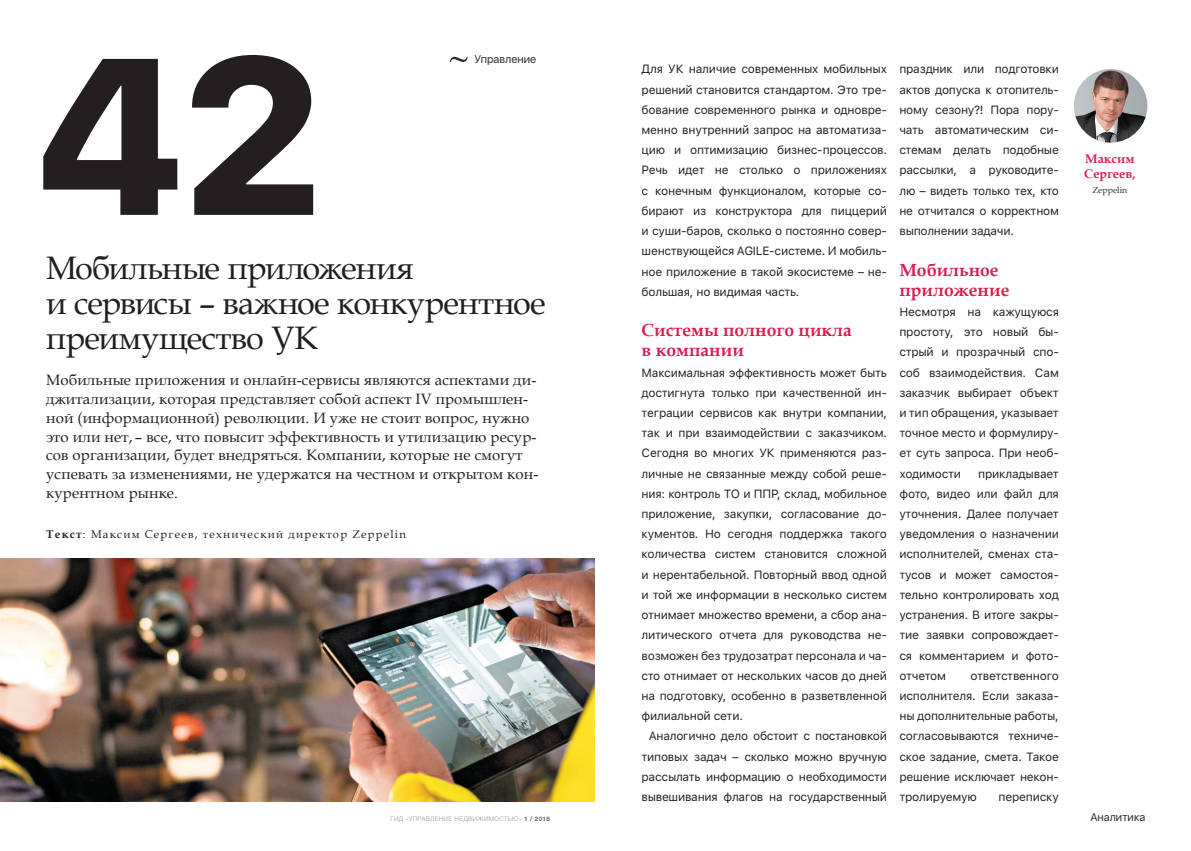
<style>
.page{position:relative;width:1191px;height:851px;background:#fff}
.page>*{position:absolute;margin:0;border:0;box-sizing:border-box;transform-origin:0 0}
._111{font:800 221.25px "SFUI Display";color:#231f20}
.zagolovok{font:32.5px/35px "Book Antiqua";letter-spacing:-.02em;color:#231f20}
.text{font:700 17.5px/20.2px "Book Antiqua";color:#d91d4d}
.lid{font:15px/18.8px "Book Antiqua";letter-spacing:.01em;color:#231f20}
._111-2{font:700 12.5px/15px "Book Antiqua";color:#d91d4d}
.text-2{font:11.88px/20.2px "SFUI Text";letter-spacing:-.025em;color:#231f20;text-align:justify}
.podzag_02{font:11.25px "Book Antiqua";letter-spacing:.11em;color:#231f20}
._111-3{font:11.25px "SFUI Display";color:#2e3032}
._111-4{font:8.75px "Book Antiqua";color:#2e3032}
.t1{font:300 6.25px "Helvetica Neue Cyr";letter-spacing:.06em;color:#939598}
.s1{font-weight:700}
.s2{font-weight:700;color:#636366}
</style>
<div class="page">
<svg style="left:450px;top:57px;width:17px;height:5px"></svg>
<img style="left:1073px;top:69px;width:74px;height:73px;border-radius:36px">
<img style="left:0;top:558px;width:595px;height:242px">
<p class="_111" style="left:36px;top:-24px;width:288px">42</p>
<p class="_111-3" style="left:474px;top:51px;width:63px">Управление</p>
<p class="zagolovok" style="left:46px;top:249px;width:501px">Мобильные приложения<br>и сервисы – важное конкурентное преимущество УК</p>
<p class="lid" style="left:46px;top:370px;width:494px">Мобильные приложения и онлайн-сервисы являются аспектами ди&shy;джитализации, которая представляет собой аспект IV промышлен&shy;ной (информационной) революции. И уже не стоит вопрос, нужно это или нет, – все, что повысит эффективность и утилизацию ресур&shy;сов организации, будет внедряться. Компании, которые не смогут успевать за изменениями, не удержатся на честном и открытом кон&shy;курентном рынке.</p>
<p class="podzag_02" style="left:46px;top:526px;width:361px"><span class="s1">Текст</span>: Максим Сергеев, технический директор Zeppelin</p>
<p class="text-2" style="left:641px;top:59px;width:247px">Для УК наличие современных мобильных решений становится стандартом. Это тре&shy;бование современного рынка и одновре&shy;менно внутренний запрос на автоматиза&shy;цию и оптимизацию бизнес-процессов.<br>Речь идет не столько о приложениях с конечным функционалом, которые со&shy;бирают из конструктора для пиццерий и суши-баров, сколько о постоянно совер&shy;шенствующейся AGILE-системе. И мобиль&shy;ное приложение в такой экосистеме – не&shy;большая, но видимая часть.</p>
<p class="text" style="left:641px;top:320px;width:212px">Системы полного цикла в компании</p>
<p class="text-2" style="left:641px;top:362px;width:247px">Максимальная эффективность может быть достигнута только при качественной ин&shy;теграции сервисов как внутри компании, так и при взаимодействии с заказчиком.<br>Сегодня во многих УК применяются раз&shy;личные не связанные между собой реше&shy;ния: контроль ТО и ППР, склад, мобильное приложение, закупки, согласование до&shy;кументов. Но сегодня поддержка такого количества систем становится сложной и нерентабельной. Повторный ввод одной и той же информации в несколько систем отнимает множество времени, а сбор ана&shy;литического отчета для руководства не&shy;возможен без трудозатрат персонала и ча&shy;сто отнимает от нескольких часов до дней на подготовку, особенно в разветвленной филиальной сети.</p>
<p class="text-2" style="left:641px;top:725px;width:247px;text-align:center">Аналогично дело обстоит с постановкой типовых задач – сколько можно вручную рассылать информацию о необходимости вывешивания флагов на государственный</p>
<p class="text-2" style="left:899px;top:59px;width:161px">праздник или подготовки актов допуска к отопитель&shy;ному сезону?! Пора пору&shy;чать автоматическим си&shy;стемам делать подобные рассылки, а руководите&shy;лю – видеть только тех, кто не отчитался о корректном выполнении задачи.</p>
<p class="text" style="left:899px;top:259px;width:111px">Мобильное приложение</p>
<p class="text-2" style="left:899px;top:301px;width:161px">Несмотря на кажущуюся простоту, это новый бы&shy;стрый и прозрачный спо&shy;соб взаимодействия. Сам заказчик выбирает объект и тип обращения, указывает точное место и формулиру&shy;ет суть запроса. При необ&shy;ходимости</p>
<p class="text-2" style="left:899px;top:463px;width:161px;text-indent:79px">прикладывает фото, видео или файл для уточнения. Далее получает уведомления о назначении исполнителей, сменах ста&shy;тусов и может самостоя&shy;тельно контролировать ход устранения. В итоге закры&shy;тие заявки сопровождает&shy;ся комментарием и фото&shy;отчетом</p>
<p class="text-2" style="left:899px;top:664px;width:161px;text-indent:71px">ответственного исполнителя. Если заказа&shy;ны дополнительные работы, согласовываются техниче&shy;ское задание, смета. Такое решение исключает некон&shy;тролируемую</p>
<p class="text-2" style="left:998px;top:786px;width:62px">переписку</p>
<p class="_111-2" style="left:1084px;top:151px;width:53px">Максим<br>Сергеев,</p>
<p class="_111-4" style="left:1092px;top:184px;width:36px">Zeppelin</p>
<p class="t1" style="left:390px;top:815px;width:161px">гид «управление недвижимостью» <span class="s2">1 / 2018</span></p>
<p class="_111-3" style="left:1090px;top:809px;width:56px">Аналитика</p>
</div>
